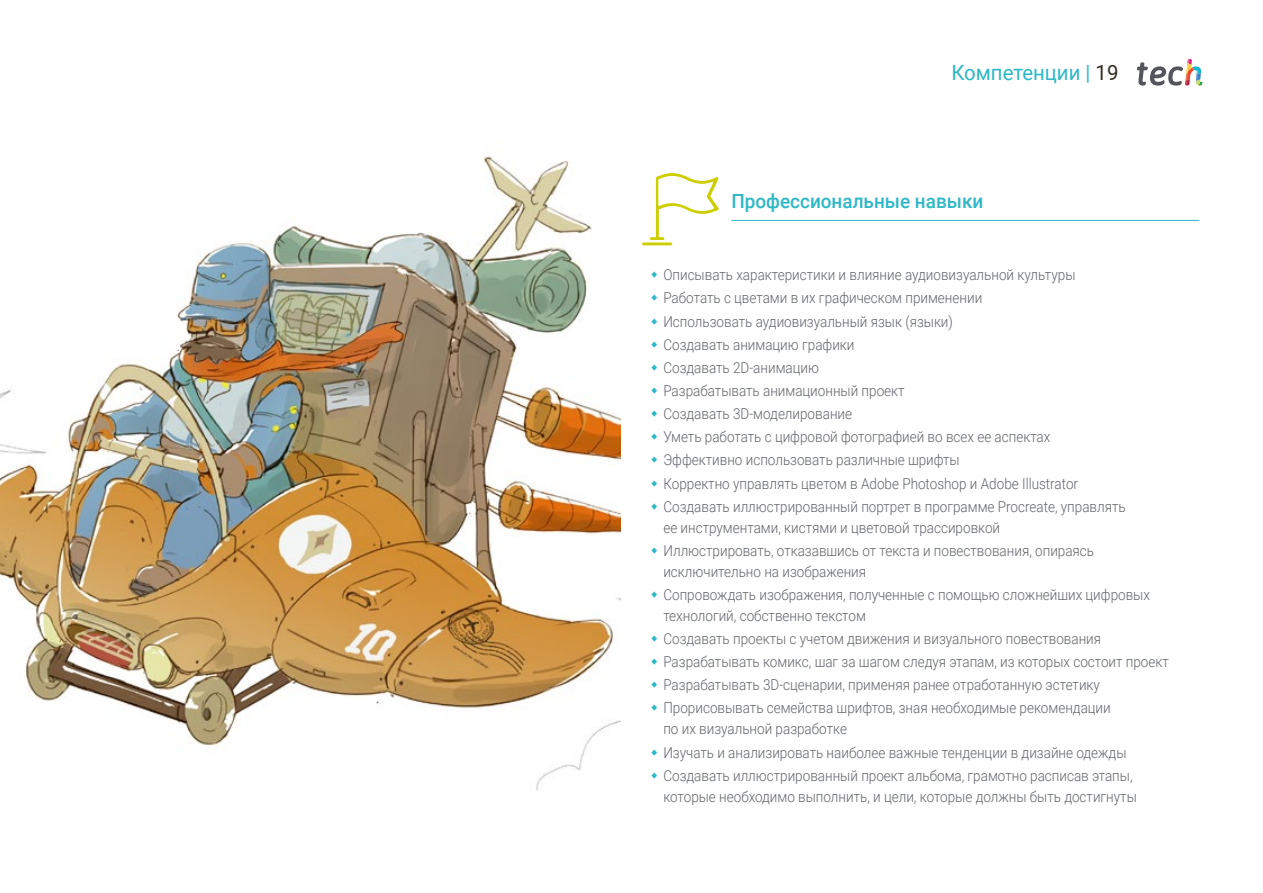
<style>
.page{position:relative;width:1263px;height:893px;background:#fff}
.page>*{position:absolute;margin:0;border:0;box-sizing:border-box;transform-origin:0 0}
.t1{font:21px "Roboto";color:#2db8c5}
.t2{font:500 19.5px "Roboto";color:#2db8c5}
.t3{font:300 15px/23.1px "Roboto";color:#61646a;scale:.9 1}
.s1{color:#312e20}
</style>
<div class="page">
<hr style="left:731px;top:220px;width:468px;height:1px;background:#2db8c5">
<hr style="left:642px;top:242px;width:30px;height:3px;background:#cdce00">
<svg style="left:650px;top:173px;width:69px;height:67px"></svg>
<svg style="left:1137px;top:59px;width:65px;height:27px"></svg>
<img style="left:0;top:156px;width:621px;height:634px">
<h1 class="t1" style="left:951px;top:57px;width:169px">Компетенции | <span class="s1">19</span></h1>
<h2 class="t2" style="left:731px;top:187px;width:253px">Профессиональные навыки</h2>
<p class="t3" style="left:663px;top:263px;width:515px">Описывать характеристики и влияние аудиовизуальной культуры Работать с цветами в их графическом применении<br>Использовать аудиовизуальный язык (языки)<br>Создавать анимацию графики<br>Создавать 2D-анимацию<br>Разрабатывать анимационный проект<br>Создавать 3D-моделирование<br>Уметь работать с цифровой фотографией во всех ее аспектах Эффективно использовать различные шрифты<br>Корректно управлять цветом в Adobe Photoshop и Adobe Illustrator Создавать иллюстрированный портрет в программе Procreate, управлять</p>
<p class="t3" style="left:663px;top:515px;width:480px">ее инструментами, кистями и цветовой трассировкой<br>Иллюстрировать, отказавшись от текста и повествования, опираясь</p>
<p class="t3" style="left:663px;top:559px;width:542px">исключительно на изображения<br>Сопровождать изображения, полученные с помощью сложнейших цифровых</p>
<p class="t3" style="left:663px;top:603px;width:563px">технологий, собственно текстом<br>Создавать проекты с учетом движения и визуального повествования Разрабатывать комикс, шаг за шагом следуя этапам, из которых состоит проект Разрабатывать 3D-сценарии, применяя ранее отработанную эстетику Прорисовывать семейства шрифтов, зная необходимые рекомендации</p>
<p class="t3" style="left:663px;top:717px;width:523px">по их визуальной разработке<br>Изучать и анализировать наиболее важные тенденции в дизайне одежды<br>Создавать иллюстрированный проект альбома, грамотно расписав этапы,</p>
<p class="t3" style="left:663px;top:784px;width:528px">которые необходимо выполнить, и цели, которые должны быть достигнуты</p>
</div>
